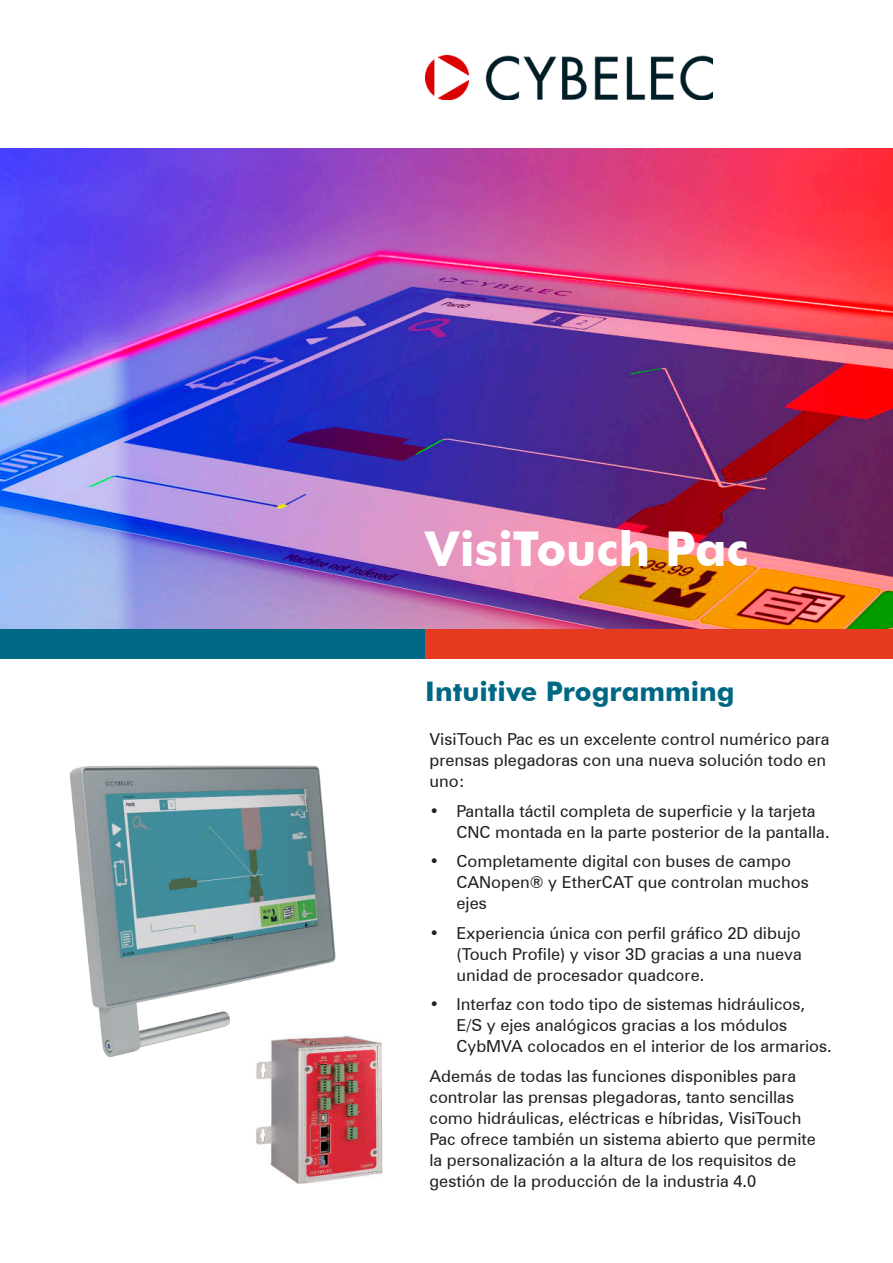
<style>
.page{position:relative;width:893px;height:1263px;background:#fff}
.page>*{position:absolute;margin:0;border:0;box-sizing:border-box;transform-origin:0 0}
.t1{font:700 48px "Futura BT";letter-spacing:-.005em;color:#fff}
.t2{font:700 27px "Futura BT";color:#006884}
.t3{font:16.5px/21px "Zurich BT";color:#231f20}
</style>
<div class="page">
<img style="left:0;top:149px;width:893px;height:480px">
<div style="left:0;top:629px;width:425px;height:30px;background:#006884"></div>
<div style="left:425px;top:629px;width:468px;height:30px;background:#e43b20"></div>
<img style="left:425px;top:55px;width:288px;height:45px">
<img style="left:256px;top:1090px;width:127px;height:94px">
<img style="left:70px;top:765px;width:313px;height:325px">
<h1 class="t1" style="left:425px;top:529px;width:325px">VisiTouch Pac</h1>
<h2 class="t2" style="left:425px;top:680px;width:311px">Intuitive Programming</h2>
<p class="t3" style="left:429px;top:730px;width:402px">VisiTouch Pac es un excelente control numérico para prensas plegadoras con una nueva solución todo en uno:</p>
<p class="t3" style="left:456px;top:800px;width:375px;text-indent:-27px">• Pantalla táctil completa de superficie y la tarjeta<br>CNC montada en la parte posterior de la pantalla.</p>
<p class="t3" style="left:456px;top:851px;width:354px;text-indent:-27px">• Completamente digital con buses de campo<br>CANopen® y EtherCAT que controlan muchos ejes</p>
<p class="t3" style="left:456px;top:922px;width:347px;text-align:justify;text-indent:-27px">• Experiencia única con perfil gráfico 2D dibujo (Touch Profile) y visor 3D gracias a una nueva unidad de procesador quadcore.</p>
<p class="t3" style="left:456px;top:994px;width:377px;text-indent:-27px">• Interfaz con todo tipo de sistemas hidráulicos,<br>E/S y ejes analógicos gracias a los módulos<br>CybMVA colocados en el interior de los armarios.</p>
<p class="t3" style="left:429px;top:1067px;width:388px">Además de todas las funciones disponibles para controlar las prensas plegadoras, tanto sencillas como hidráulicas, eléctricas e híbridas, VisiTouch Pac ofrece también un sistema abierto que permite la personalización a la altura de los requisitos de gestión de la producción de la industria 4.0</p>
</div>
